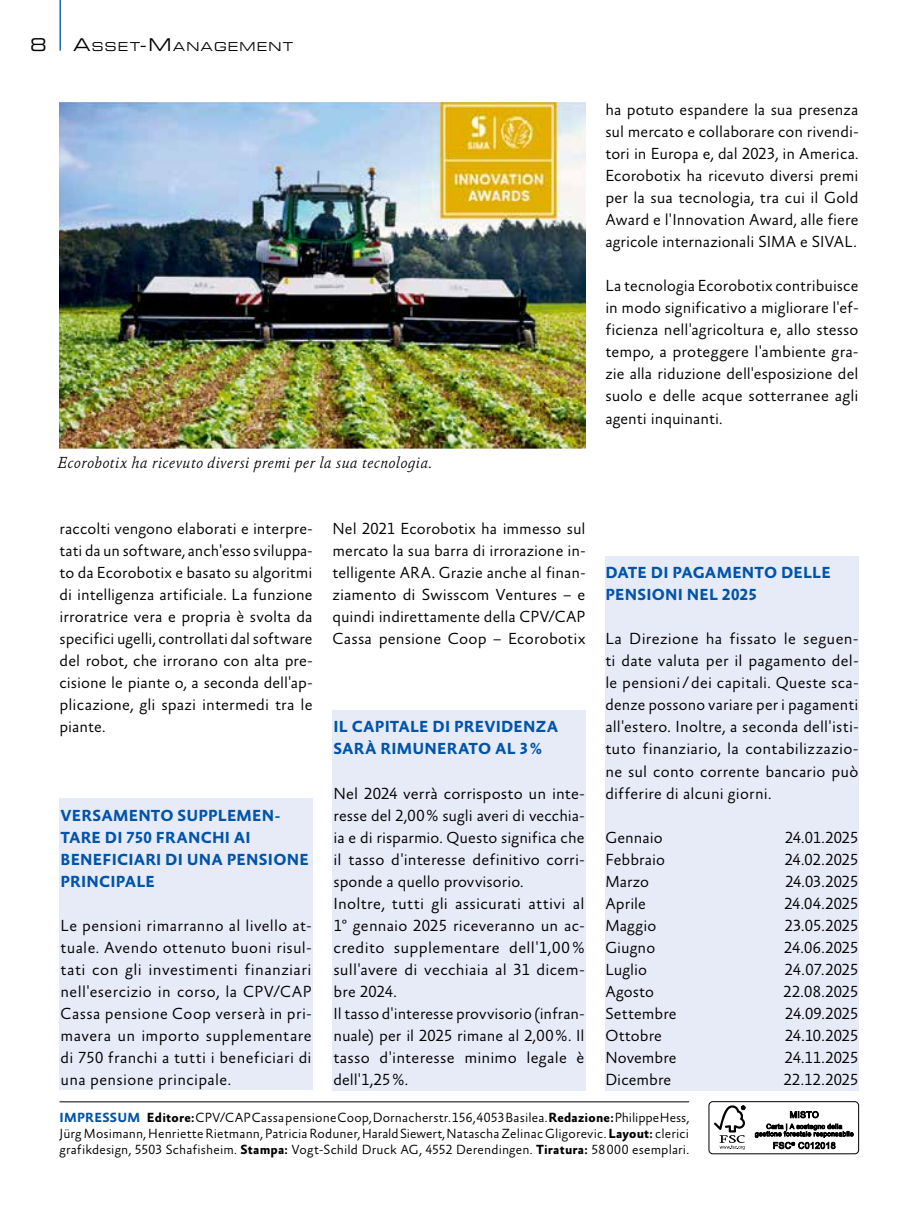
<style>
.page{position:relative;width:918px;height:1216px;background:#fff}
.page>*{position:absolute;margin:0;border:0;box-sizing:border-box;transform-origin:0 0}
.t1{font:expanded 17.5px "Square 721 BT";color:#000}
.t2{font:300 16.28px/22.1px "Absara Sans TF";letter-spacing:.005em;color:#000;text-align:justify}
.t3{font:700 16.28px/22.1px "Absara Sans TF";letter-spacing:.01em;color:#0054a9}
.t4{font:italic 300 16.28px "Absara TF";color:#000}
.t5{font:300 13.47px/15.8px "Absara Sans TF";letter-spacing:.01em;color:#000;text-align:justify}
.t6{font:expanded 12.25px "Square 721 BT";letter-spacing:.105em;color:#000}
.s1{font-size:17.5px}
.s2{font-weight:700;color:#0054a9}
.s3{font-weight:700}
</style>
<div class="page">
<hr style="left:60px;top:1101px;width:629px;height:1px;background:#000">
<div style="left:708px;top:1101px;width:151px;height:52px;border:1px solid #000;border-radius:4px"></div>
<svg style="left:714px;top:1105px;width:31px;height:44px"></svg>
<svg style="left:755px;top:1110px;width:98px;height:38px"></svg>
<hr style="left:60px;top:0;width:1px;height:51px;background:#0054a9">
<div style="left:605px;top:556px;width:253px;height:534px;background:#e7eaf7"></div>
<div style="left:332px;top:710px;width:253px;height:380px;background:#e7eaf7"></div>
<div style="left:60px;top:798px;width:253px;height:292px;background:#e7eaf7"></div>
<img style="left:60px;top:103px;width:525px;height:345px">
<p class="t1" style="left:30px;top:34px;width:18px">8</p>
<p class="t6" style="left:73px;top:39px;width:221px"><span class="s1">A</span>SSET<span class="s1">-M</span>ANAGEMENT</p>
<p class="t4" style="left:58px;top:452px;width:376px">Ecorobotix ha ricevuto diversi premi per la sua tecnologia.</p>
<p class="t2" style="left:60px;top:518px;width:255px">raccolti vengono elaborati e interpre&shy;tati da un software, anch'esso sviluppa&shy;to da Ecorobotix e basato su algoritmi di intelligenza artificiale. La funzione irroratrice vera e propria è svolta da specifici ugelli, controllati dal software del robot, che irrorano con alta pre&shy;cisione le piante o, a seconda dell'ap&shy;plicazione, gli spazi intermedi tra le piante.</p>
<p class="t2" style="left:332px;top:518px;width:255px">Nel 2021 Ecorobotix ha immesso sul mercato la sua barra di irrorazione in&shy;telligente ARA. Grazie anche al finan&shy;ziamento di Swisscom Ventures – e quindi indirettamente della CPV/CAP Cassa pensione Coop – Ecorobotix</p>
<p class="t3" style="left:333px;top:716px;width:226px">IL CAPITALE DI PREVIDENZA<br>SARÀ RIMUNERATO AL 3%</p>
<p class="t2" style="left:333px;top:782px;width:253px;text-align:left">Nel 2024 verrà corrisposto un inte&shy;resse del 2,00% sugli averi di vecchia&shy;ia e di risparmio. Questo significa che il tasso d'interesse definitivo corri&shy;sponde a quello provvisorio.<br>Inoltre, tutti gli assicurati attivi al 1° gennaio 2025 riceveranno un ac&shy;credito supplementare dell'1,00 % sull'avere di vecchiaia al 31 dicem&shy;bre 2024.<br>Il tasso d'interesse provvisorio (infran&shy;nuale) per il 2025 rimane al 2,00%. Il tasso d'interesse minimo legale è dell'1,25%.</p>
<p class="t3" style="left:61px;top:805px;width:250px">VERSAMENTO SUPPLEMEN-<br>TARE DI 750 FRANCHI AI<br>BENEFICIARI DI UNA PENSIONE<br>PRINCIPALE</p>
<p class="t2" style="left:61px;top:915px;width:253px">Le pensioni rimarranno al livello at&shy;tuale. Avendo ottenuto buoni risul&shy;tati con gli investimenti finanziari nell'esercizio in corso, la CPV/CAP Cassa pensione Coop verserà in pri&shy;mavera un importo supplementare di 750 franchi a tutti i beneficiari di una pensione principale.</p>
<p class="t2" style="left:605px;top:99px;width:255px">ha potuto espandere la sua presenza sul mercato e collaborare con rivendi&shy;tori in Europa e, dal 2023, in America.<br>Ecorobotix ha ricevuto diversi premi per la sua tecnologia, tra cui il Gold Award e l'Innovation Award, alle fiere agricole internazionali SIMA e SIVAL.</p>
<p class="t2" style="left:605px;top:275px;width:255px">La tecnologia Ecorobotix contribuisce in modo significativo a migliorare l'ef&shy;ficienza nell'agricoltura e, allo stesso tempo, a proteggere l'ambiente gra&shy;zie alla riduzione dell'esposizione del suolo e delle acque sotterranee agli agenti inquinanti.</p>
<p class="t3" style="left:605px;top:562px;width:227px">DATE DI PAGAMENTO DELLE<br>PENSIONI NEL 2025</p>
<p class="t2" style="left:605px;top:628px;width:255px">La Direzione ha fissato le seguen&shy;ti date valuta per il pagamento del&shy;le pensioni/ dei capitali. Queste sca&shy;denze possono variare per i pagamenti all'estero. Inoltre, a seconda dell'isti&shy;tuto finanziario, la contabilizzazio&shy;ne sul conto corrente bancario può differire di alcuni giorni.</p>
<p class="t2" style="left:605px;top:827px;width:59px">Gennaio</p>
<p class="t2" style="left:785px;top:827px;width:75px">24.01.2025</p>
<p class="t2" style="left:605px;top:849px;width:61px">Febbraio</p>
<p class="t2" style="left:785px;top:849px;width:75px">24.02.2025</p>
<p class="t2" style="left:605px;top:871px;width:45px">Marzo</p>
<p class="t2" style="left:785px;top:871px;width:75px">24.03.2025</p>
<p class="t2" style="left:605px;top:893px;width:42px">Aprile</p>
<p class="t2" style="left:784px;top:893px;width:75px">24.04.2025</p>
<p class="t2" style="left:605px;top:915px;width:52px">Maggio</p>
<p class="t2" style="left:784px;top:915px;width:75px">23.05.2025</p>
<p class="t2" style="left:605px;top:937px;width:51px">Giugno</p>
<p class="t2" style="left:784px;top:937px;width:76px">24.06.2025</p>
<p class="t2" style="left:605px;top:959px;width:43px">Luglio</p>
<p class="t2" style="left:784px;top:959px;width:75px">24.07.2025</p>
<p class="t2" style="left:605px;top:981px;width:50px">Agosto</p>
<p class="t2" style="left:783px;top:981px;width:76px">22.08.2025</p>
<p class="t2" style="left:605px;top:1003px;width:73px">Settembre</p>
<p class="t2" style="left:785px;top:1003px;width:75px">24.09.2025</p>
<p class="t2" style="left:605px;top:1025px;width:58px">Ottobre</p>
<p class="t2" style="left:785px;top:1025px;width:75px">24.10.2025</p>
<p class="t2" style="left:605px;top:1047px;width:73px">Novembre</p>
<p class="t2" style="left:785px;top:1047px;width:75px">24.11.2025</p>
<p class="t2" style="left:605px;top:1069px;width:67px">Dicembre</p>
<p class="t2" style="left:783px;top:1069px;width:76px">22.12.2025</p>
<p class="t5" style="left:60px;top:1110px;width:631px"><span class="s2">IMPRESSUM</span> <span class="s3">Editore:</span> CPV/CAP Cassa pensione Coop, Dornacherstr. 156, 4053 Basilea.<span class="s3">Redazione:</span> Philippe Hess, Jürg Mosimann, Henriette Rietmann, Patricia Roduner, Harald Siewert, Natascha Zelinac Gligorevic. <span class="s3">Layout:</span> clerici grafikdesign, 5503 Schafisheim. <span class="s3">Stampa:</span> Vogt-Schild Druck AG, 4552 Derendingen. <span class="s3">Tiratura:</span> 58000 esemplari.</p>
</div>
